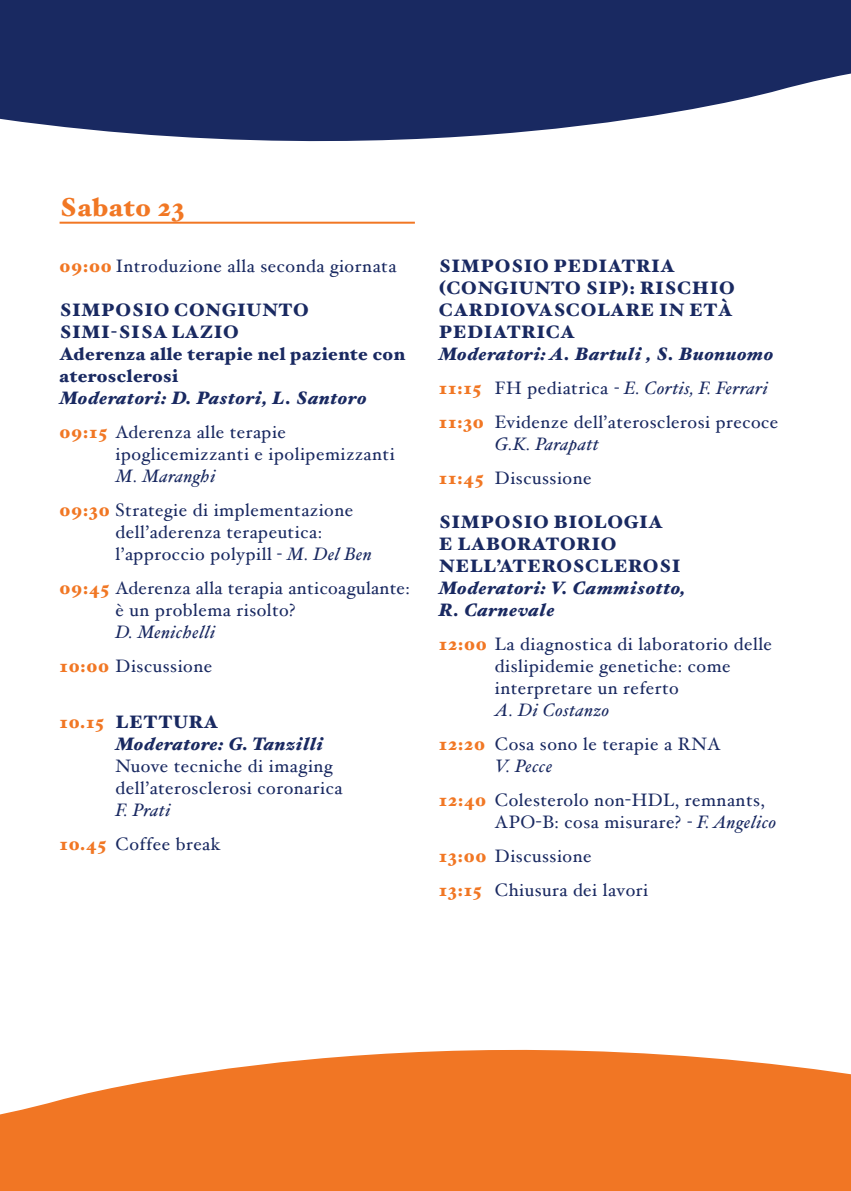
<style>
.page{position:relative;width:851px;height:1191px;background:#fff}
.page>*{position:absolute;margin:0;border:0;box-sizing:border-box;transform-origin:0 0}
.t1{font:900 26px "Hoefler Text";letter-spacing:.03em;color:#f17724}
.t2{font:18px/34px "Hoefler Text";letter-spacing:.03em;color:#192961}
.t3{font:900 18px/22px "Hoefler Text";letter-spacing:.03em;color:#192961}
.t4{font:italic 900 18px/22px "Hoefler Text";letter-spacing:.03em;color:#192961}
.t5{font:italic 18px/34px "Hoefler Text";letter-spacing:.03em;color:#192961;text-align:right}
.s1{font-weight:900;color:#f17724}
.s2{font-style:normal;color:#f17724}
.s3{font-weight:400;font-style:normal}
.s4{font-style:italic}
.s5{font-weight:900;font-style:normal;color:#f17724}
.s6{font-style:normal}
.s7{font-weight:900;font-style:italic}
</style>
<div class="page">
<svg style="left:0;top:0;width:850px;height:142px;background:#344274"></svg>
<svg style="left:0;top:1049px;width:850px;height:142px;background:#f2863e"></svg>
<hr style="left:60px;top:222px;width:355px;height:2px;background:#f17724">
<h1 class="t1" style="left:60px;top:192px;width:127px">Sabato 23</h1>
<p class="t2" style="left:60px;top:249px;width:338px"><span class="s1">09:00</span> Introduzione alla seconda giornata</p>
<p class="t3" style="left:60px;top:299px;width:347px">SIMPOSIO CONGIUNTO<br>SIMI-SISA LAZIO<br>Aderenza alle terapie nel paziente con aterosclerosi</p>
<p class="t4" style="left:60px;top:381px;width:308px;line-height:34px">Moderatori: D. Pastori, L. Santoro<br><span class="s2">09:15</span> <span class="s3">Aderenza alle terapie</span></p>
<p class="t2" style="left:116px;top:437px;width:280px">ipoglicemizzanti e ipolipemizzanti</p>
<p class="t2" style="left:60px;top:459px;width:295px;text-indent:56px"><span class="s4">M. Maranghi<br></span><span class="s1">09:30</span> Strategie di implementazione</p>
<p class="t2" style="left:116px;top:521px;width:258px;line-height:22px">dell’aderenza terapeutica: l’approccio polypill <span class="s4">- M. Del Ben</span></p>
<p class="t2" style="left:116px;top:577px;width:296px;line-height:22px;text-indent:-56px"><span class="s1">09:45</span> Aderenza alla terapia anticoagulante: è un problema risolto?</p>
<p class="t5" style="left:60px;top:615px;width:157px">D. Menichelli<br><span class="s5">10:00</span> <span class="s6">Discussione</span></p>
<p class="t4" style="left:116px;top:711px;width:209px;text-indent:-56px"><span class="s2">10.15</span> <span class="s6">LETTURA<br></span>Moderatore: G. Tanzilli</p>
<p class="t2" style="left:116px;top:755px;width:228px;line-height:22px">Nuove tecniche di imaging dell’aterosclerosi coronarica</p>
<p class="t2" style="left:60px;top:793px;width:163px;text-align:center"><span class="s4">F. Prati<br></span><span class="s1">10.45</span> Coffee break</p>
<p class="t3" style="left:439px;top:255px;width:297px">SIMPOSIO PEDIATRIA (CONGIUNTO SIP): RISCHIO<br>CARDIOVASCOLARE IN ETÀ<br>PEDIATRICA</p>
<p class="t2" style="left:439px;top:337px;width:341px"><span class="s7">Moderatori: A. Bartuli , S. Buonuomo<br></span><span class="s1">11:15</span> FH pediatrica <span class="s4">- E. Cortis, F. Ferrari<br></span><span class="s1">11:30</span> Evidenze dell’aterosclerosi precoce</p>
<p class="t5" style="left:439px;top:427px;width:161px;text-align:left;text-indent:56px">G.K. Parapatt<br><span class="s5">11:45</span> <span class="s6">Discussione</span></p>
<p class="t3" style="left:439px;top:511px;width:243px">SIMPOSIO BIOLOGIA<br>E LABORATORIO<br>NELL’ATEROSCLEROSI</p>
<p class="t4" style="left:439px;top:577px;width:248px">Moderatori: V. Cammisotto,<br>R. Carnevale</p>
<p class="t2" style="left:495px;top:633px;width:278px;line-height:22px;text-indent:-56px"><span class="s1">12:00</span> La diagnostica di laboratorio delle dislipidemie genetiche: come interpretare un referto</p>
<p class="t2" style="left:439px;top:693px;width:283px;text-indent:56px"><span class="s4">A. Di Costanzo<br></span><span class="s1">12:20</span> Cosa sono le terapie a RNA</p>
<p class="t2" style="left:439px;top:749px;width:327px;text-indent:56px"><span class="s4">V. Pecce<br></span><span class="s1">12:40</span> Colesterolo non-HDL, remnants,</p>
<p class="t2" style="left:439px;top:805px;width:339px;text-indent:56px">APO-B: cosa misurare? <span class="s4">- F. Angelico<br></span><span class="s1">13:00</span> Discussione<br><span class="s1">13:15</span> Chiusura dei lavori</p>
</div>
